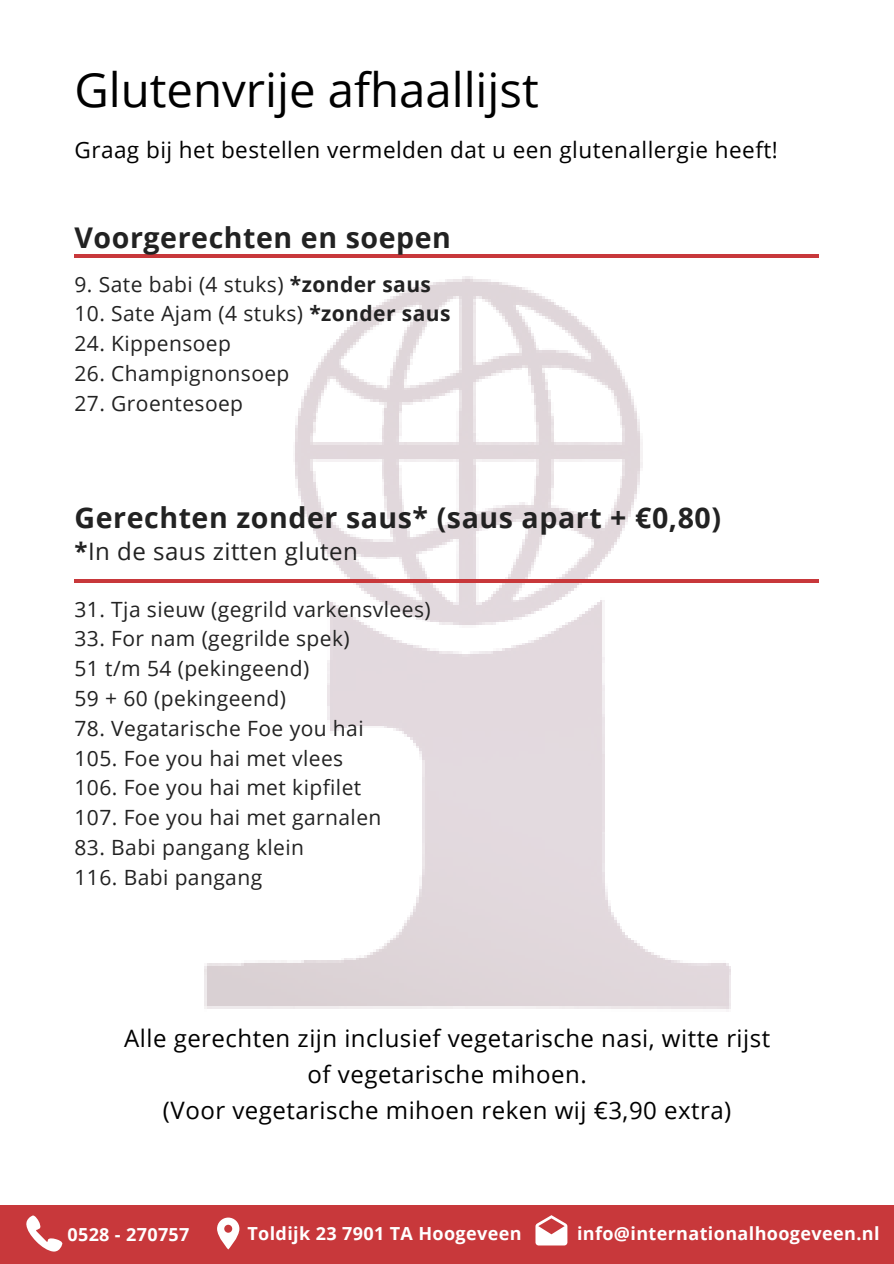
<style>
.page{position:relative;width:894px;height:1264px;background:#fff}
.page>*{position:absolute;margin:0;border:0;box-sizing:border-box;transform-origin:0 0}
.t1{font:47.25px "Open Sans";color:#000}
.t2{font:700 28.5px "Open Sans";letter-spacing:.02em;color:#222}
.t3{font:24px "Open Sans";letter-spacing:.02em;color:#000}
.t4{font:24px "Open Sans";letter-spacing:.02em;color:#222}
.t5{font:22.5px "Open Sans";letter-spacing:.02em;color:#000}
.t6{font:21px "Open Sans";letter-spacing:.02em;color:#222}
.t7{font:700 18px "Open Sans";letter-spacing:.02em;color:#fff}
.s1{font-weight:700}
</style>
<div class="page">
<img style="left:89px;top:254px;width:715px;height:758px">
<hr style="left:74px;top:255px;width:745px;height:3px;background:#c8383b">
<hr style="left:74px;top:579px;width:745px;height:3px;background:#c8383b">
<div style="left:0;top:1205px;width:893px;height:58px;background:#c8383b"></div>
<svg style="left:26px;top:1215px;width:36px;height:36px"></svg>
<svg style="left:217px;top:1217px;width:22px;height:32px"></svg>
<svg style="left:535px;top:1215px;width:32px;height:30px"></svg>
<p class="t1" style="left:74px;top:57px;width:465px">Glutenvrije afhaallijst</p>
<p class="t5" style="left:74px;top:134px;width:704px">Graag bij het bestellen vermelden dat u een glutenallergie heeft!</p>
<p class="t2" style="left:74px;top:217px;width:378px">Voorgerechten en soepen</p>
<p class="t6" style="left:74px;top:269px;width:358px">9. Sate babi (4 stuks) <span class="s1">*zonder saus</span></p>
<p class="t6" style="left:74px;top:299px;width:377px">10. Sate Ajam (4 stuks) <span class="s1">*zonder saus</span></p>
<p class="t6" style="left:74px;top:329px;width:158px">24. Kippensoep</p>
<p class="t6" style="left:74px;top:358px;width:216px">26. Champignonsoep</p>
<p class="t6" style="left:74px;top:388px;width:170px">27. Groentesoep</p>
<p class="t2" style="left:74px;top:497px;width:648px">Gerechten zonder saus* (saus apart + €0,80)</p>
<p class="t4" style="left:74px;top:534px;width:285px"><span class="s1">*</span>In de saus zitten gluten</p>
<p class="t6" style="left:74px;top:594px;width:357px">31. Tja sieuw (gegrild varkensvlees)</p>
<p class="t6" style="left:74px;top:624px;width:276px">33. For nam (gegrilde spek)</p>
<p class="t6" style="left:74px;top:654px;width:236px">51 t/m 54 (pekingeend)</p>
<p class="t6" style="left:74px;top:683px;width:213px">59 + 60 (pekingeend)</p>
<p class="t6" style="left:74px;top:713px;width:290px">78. Vegatarische Foe you hai</p>
<p class="t6" style="left:74px;top:743px;width:270px">105. Foe you hai met vlees</p>
<p class="t6" style="left:74px;top:773px;width:288px">106. Foe you hai met kipfilet</p>
<p class="t6" style="left:74px;top:802px;width:308px">107. Foe you hai met garnalen</p>
<p class="t6" style="left:74px;top:832px;width:231px">83. Babi pangang klein</p>
<p class="t6" style="left:74px;top:862px;width:189px">116. Babi pangang</p>
<p class="t3" style="left:124px;top:1021px;width:647px">Alle gerechten zijn inclusief vegetarische nasi, witte rijst</p>
<p class="t3" style="left:307px;top:1057px;width:280px">of vegetarische mihoen.</p>
<p class="t3" style="left:163px;top:1093px;width:569px">(Voor vegetarische mihoen reken wij €3,90 extra)</p>
<p class="t7" style="left:67px;top:1221px;width:124px">0528 - 270757</p>
<p class="t7" style="left:247px;top:1220px;width:275px">Toldijk 23 7901 TA Hoogeveen</p>
<p class="t7" style="left:577px;top:1220px;width:304px">info@internationalhoogeveen.nl</p>
</div>
